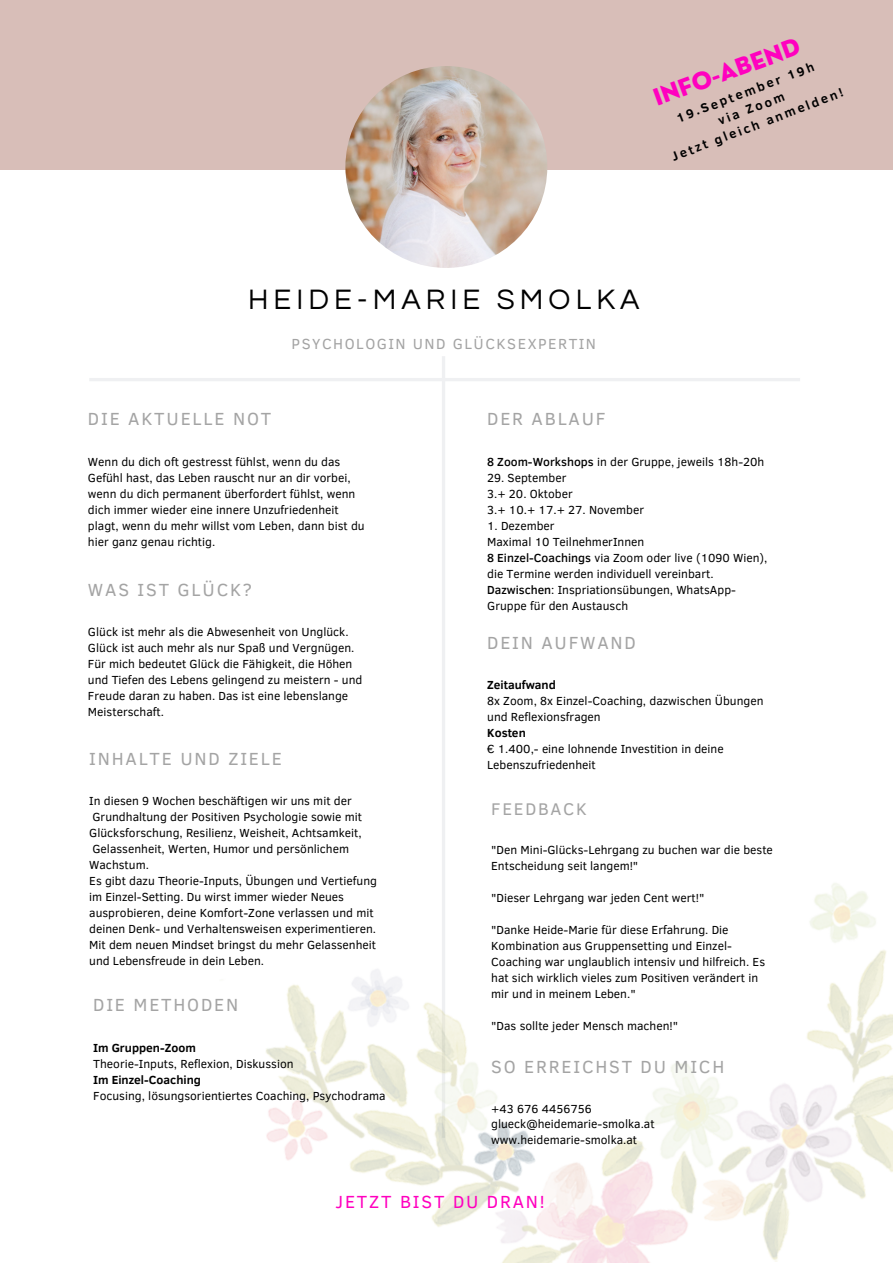
<style>
.page{position:relative;width:893px;height:1264px;background:#fff}
.page>*{position:absolute;margin:0;border:0;box-sizing:border-box;transform-origin:0 0}
.t1{font:29.25px "Questrial";letter-spacing:.175em;color:#000}
.t2{font:800 22.8px "Nourd";color:#ff00bf}
.t3{font:18px "Clear Sans";letter-spacing:.1em;color:#a4a4a4}
.t4{font:18px "Clear Sans";letter-spacing:.1em;color:#ff00bf}
.t5{font:17.4px "Clear Sans";letter-spacing:.1em;color:#a4a4a4}
.t6{font:15px "Clear Sans";letter-spacing:.1em;color:#a4a4a4}
.t7{font:700 12.9px/17.2px "Clear Sans";color:#000;text-align:center}
.t8{font:12px/16px "Clear Sans";color:#000}
.t9{font:700 12px "Clear Sans";color:#000}
.s1{font-weight:500}
</style>
<div class="page">
<div style="left:0;top:0;width:892px;height:170px;background:#d8beb8"></div>
<img style="left:345px;top:66px;width:202px;height:202px;border-radius:50%">
<svg style="left:89px;top:356px;width:711px;height:449px"></svg>
<img style="left:266px;top:805px;width:626px;height:457px">
<h2 class="t2" style="left:649px;top:85px;width:156px;rotate:-20deg">INFO-ABEND</h2>
<p class="t7" style="left:656px;top:116px;width:184px;rotate:-21deg">19.September 19h<br>via Zoom<br>Jetzt gleich anmelden!</p>
<h1 class="t1" style="left:248px;top:285px;width:393px">HEIDE-MARIE SMOLKA</h1>
<p class="t6" style="left:291px;top:333px;width:306px">PSYCHOLOGIN UND GLÜCKSEXPERTIN</p>
<h3 class="t3" style="left:88px;top:406px;width:185px">DIE AKTUELLE NOT</h3>
<h3 class="t3" style="left:487px;top:406px;width:120px">DER ABLAUF</h3>
<p class="t8" style="left:88px;top:452px;width:278px">Wenn du dich oft gestresst fühlst, wenn du das Gefühl hast, das Leben rauscht nur an dir vorbei, wenn du dich permanent überfordert fühlst, wenn dich immer wieder eine innere Unzufriedenheit plagt, wenn du mehr willst vom Leben, dann bist du hier ganz genau richtig.</p>
<h3 class="t3" style="left:88px;top:576px;width:166px">WAS IST GLÜCK?</h3>
<p class="t8" style="left:88px;top:623px;width:276px">Glück ist mehr als die Abwesenheit von Unglück.<br>Glück ist auch mehr als nur Spaß und Vergnügen.<br>Für mich bedeutet Glück die Fähigkeit, die Höhen und Tiefen des Lebens gelingend zu meistern - und Freude daran zu haben. Das ist eine lebenslange Meisterschaft.</p>
<h3 class="t3" style="left:89px;top:745px;width:194px">INHALTE UND ZIELE</h3>
<p class="t8" style="left:89px;top:792px;width:289px">In diesen 9 Wochen beschäftigen wir uns mit der Grundhaltung der Positiven Psychologie sowie mit Glücksforschung, Resilienz, Weisheit, Achtsamkeit, Gelassenheit, Werten, Humor und persönlichem Wachstum.<br>Es gibt dazu Theorie-Inputs, Übungen und Vertiefung im Einzel-Setting. Du wirst immer wieder Neues ausprobieren, deine Komfort-Zone verlassen und mit deinen Denk- und Verhaltensweisen experimentieren.<br>Mit dem neuen Mindset bringst du mehr Gelassenheit und Lebensfreude in dein Leben.</p>
<h3 class="t3" style="left:93px;top:991px;width:146px">DIE METHODEN</h3>
<p class="t9" style="left:93px;top:1038px;width:104px">Im Gruppen-Zoom</p>
<p class="t8" style="left:93px;top:1054px;width:202px">Theorie-Inputs, Reflexion, Diskussion</p>
<p class="t9" style="left:93px;top:1070px;width:109px">Im Einzel-Coaching</p>
<p class="t8" style="left:93px;top:1086px;width:294px">Focusing, lösungsorientiertes Coaching, Psychodrama</p>
<p class="t8" style="left:487px;top:452px;width:278px"><span class="s1">8 Zoom-Workshops</span> in der Gruppe, jeweils 18h-20h</p>
<p class="t8" style="left:487px;top:468px;width:158px">29. September<br>3.+ 20. Oktober<br>3.+ 10.+ 17.+ 27. November</p>
<p class="t8" style="left:487px;top:516px;width:282px">1. Dezember<br>Maximal 10 TeilnehmerInnen<br><span class="s1">8 Einzel-Coachings</span> via Zoom oder live (1090 Wien), die Termine werden individuell vereinbart.<br><span class="s1">Dazwischen</span>: Inspriationsübungen, WhatsApp-Gruppe für den Austausch</p>
<h3 class="t3" style="left:487px;top:629px;width:150px">DEIN AUFWAND</h3>
<p class="t9" style="left:487px;top:676px;width:70px">Zeitaufwand</p>
<p class="t8" style="left:487px;top:692px;width:278px">8x Zoom, 8x Einzel-Coaching, dazwischen Übungen und Reflexionsfragen</p>
<p class="t9" style="left:487px;top:724px;width:40px">Kosten</p>
<p class="t8" style="left:487px;top:740px;width:238px">€ 1.400,- eine lohnende Investition in deine<br>Lebenszufriedenheit</p>
<h3 class="t5" style="left:491px;top:796px;width:97px">FEEDBACK</h3>
<p class="t8" style="left:491px;top:841px;width:283px">"Den Mini-Glücks-Lehrgang zu buchen war die beste<br>Entscheidung seit langem!"</p>
<p class="t8" style="left:491px;top:889px;width:215px">"Dieser Lehrgang war jeden Cent wert!"</p>
<p class="t8" style="left:491px;top:921px;width:275px">"Danke Heide-Marie für diese Erfahrung. Die Kombination aus Gruppensetting und Einzel-Coaching war unglaublich intensiv und hilfreich. Es hat sich wirklich vieles zum Positiven verändert in mir und in meinem Leben."</p>
<p class="t8" style="left:491px;top:1017px;width:188px">"Das sollte jeder Mensch machen!"</p>
<h3 class="t3" style="left:491px;top:1053px;width:234px">SO ERREICHST DU MICH</h3>
<p class="t8" style="left:491px;top:1099px;width:165px">+43 676 4456756 glueck@heidemarie-smolka.at www.heidemarie-smolka.at</p>
<h3 class="t4" style="left:335px;top:1188px;width:211px">JETZT BIST DU DRAN!</h3>
</div>
